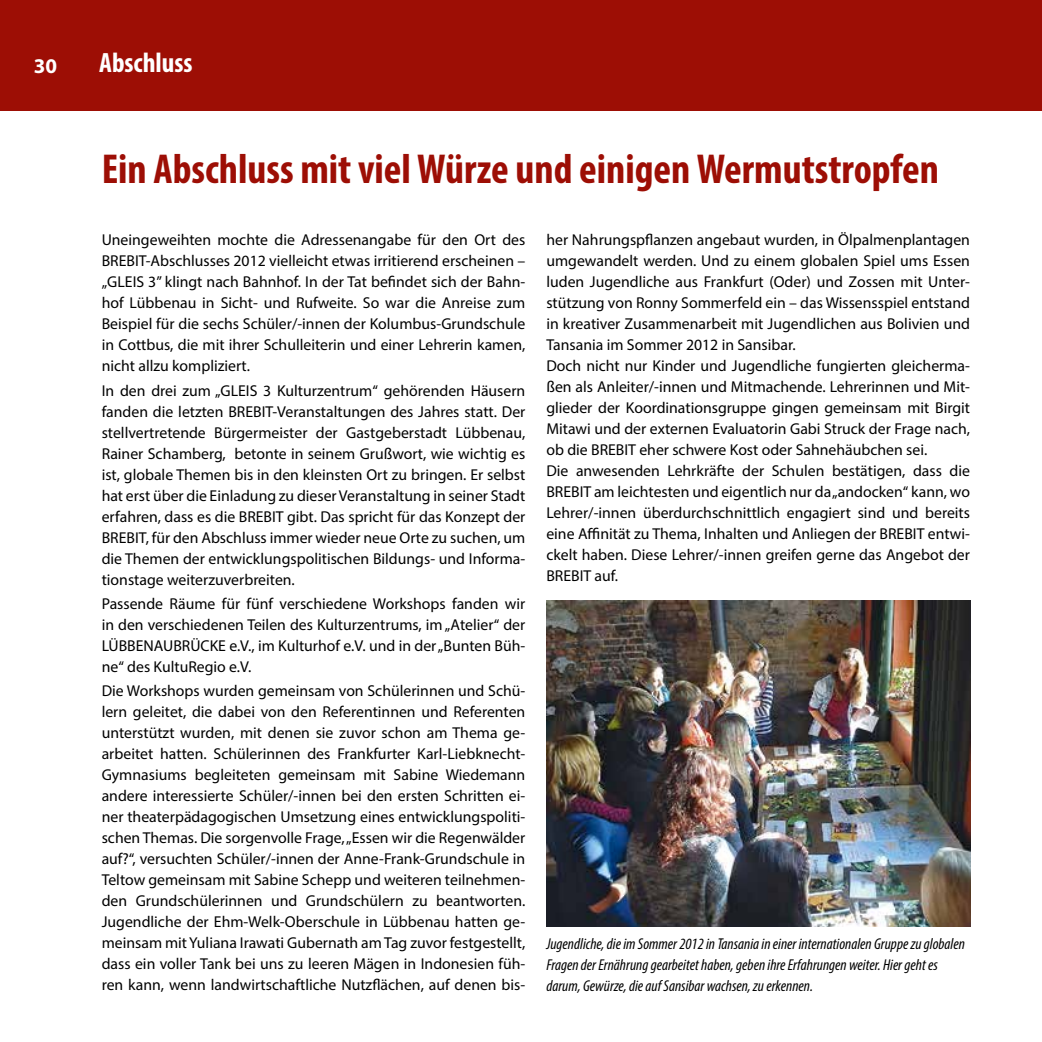
<style>
.page{position:relative;width:1042px;height:1042px;background:#fff}
.page>*{position:absolute;margin:0;border:0;box-sizing:border-box;transform-origin:0 0}
.t1{font:700 condensed 42px "Myriad Pro";color:#9d0e05}
.t2{font:700 condensed 28px "Myriad Pro";color:#fff}
.t3{font:21px "Myriad MM 700 600";color:#fff}
.t4{font:15.75px/21px "Myriad Pro";color:#000;text-align:justify}
.t5{font:italic condensed 15.75px/21px "Myriad Pro";color:#000}
</style>
<div class="page">
<div style="left:0;top:0;width:1042px;height:111px;background:#9d0e05"></div>
<img style="left:546px;top:600px;width:424px;height:326px">
<h3 class="t3" style="left:34px;top:56px;width:25px">30</h3>
<h2 class="t2" style="left:99px;top:46px;width:95px">Abschluss</h2>
<h1 class="t1" style="left:102px;top:142px;width:839px">Ein Abschluss mit viel Würze und einigen Wermutstropfen</h1>
<p class="t4" style="left:102px;top:229px;width:425px">Uneingeweihten mochte die Adressenangabe für den Ort des BREBIT-Abschlusses 2012 vielleicht etwas irritierend erscheinen – „GLEIS 3” klingt nach Bahnhof. In der Tat befindet sich der Bahn&shy;hof Lübbenau in Sicht- und Rufweite. So war die Anreise zum Beispiel für die sechs Schüler/-innen der Kolumbus-Grundschule in Cottbus, die mit ihrer Schulleiterin und einer Lehrerin kamen, nicht allzu kompliziert.</p>
<p class="t4" style="left:102px;top:379px;width:425px">In den drei zum „GLEIS 3 Kulturzentrum“ gehörenden Häusern fanden die letzten BREBIT-Veranstaltungen des Jahres statt. Der stellvertretende Bürgermeister der Gastgeberstadt Lübbenau, Rainer Schamberg, betonte in seinem Grußwort, wie wichtig es ist, globale Themen bis in den kleinsten Ort zu bringen. Er selbst hat erst über die Einladung zu dieser Veranstaltung in seiner Stadt erfahren, dass es die BREBIT gibt. Das spricht für das Konzept der BREBIT, für den Abschluss immer wieder neue Orte zu suchen, um die Themen der entwicklungspolitischen Bildungs- und Informa&shy;tionstage weiterzuverbreiten.</p>
<p class="t4" style="left:102px;top:593px;width:425px">Passende Räume für fünf verschiedene Workshops fanden wir in den verschiedenen Teilen des Kulturzentrums, im „Atelier“ der LÜBBENAUBRÜCKE e.V., im Kulturhof e.V. und in der „Bunten Büh&shy;ne“ des KultuRegio e.V.</p>
<p class="t4" style="left:102px;top:680px;width:425px">Die Workshops wurden gemeinsam von Schülerinnen und Schü&shy;lern geleitet, die dabei von den Referentinnen und Referenten unterstützt wurden, mit denen sie zuvor schon am Thema ge&shy;arbeitet hatten. Schülerinnen des Frankfurter Karl-Liebknecht-Gymnasiums begleiteten gemeinsam mit Sabine Wiedemann andere interessierte Schüler/-innen bei den ersten Schritten ei&shy;ner theaterpädagogischen Umsetzung eines entwicklungspoliti&shy;schen Themas. Die sorgenvolle Frage, „Essen wir die Regenwälder auf?“, versuchten Schüler/-innen der Anne-Frank-Grundschule in Teltow gemeinsam mit Sabine Schepp und weiteren teilnehmen&shy;den Grundschülerinnen und Grundschülern zu beantworten.<br>Jugendliche der Ehm-Welk-Oberschule in Lübbenau hatten ge&shy;meinsam mit Yuliana Irawati Gubernath am Tag zuvor festgestellt, dass ein voller Tank bei uns zu leeren Mägen in Indonesien füh&shy;ren kann, wenn landwirtschaftliche Nutzflächen, auf denen bis-</p>
<p class="t4" style="left:546px;top:229px;width:425px;text-align:left">her Nahrungspflanzen angebaut wurden, in Ölpalmenplantagen umgewandelt werden. Und zu einem globalen Spiel ums Essen luden Jugendliche aus Frankfurt (Oder) und Zossen mit Unter&shy;stützung von Ronny Sommerfeld ein – das Wissensspiel entstand in kreativer Zusammenarbeit mit Jugendlichen aus Bolivien und Tansania im Sommer 2012 in Sansibar.<br>Doch nicht nur Kinder und Jugendliche fungierten gleicherma&shy;ßen als Anleiter/-innen und Mitmachende. Lehrerinnen und Mit&shy;glieder der Koordinationsgruppe gingen gemeinsam mit Birgit Mitawi und der externen Evaluatorin Gabi Struck der Frage nach, ob die BREBIT eher schwere Kost oder Sahnehäubchen sei.<br>Die anwesenden Lehrkräfte der Schulen bestätigen, dass die BREBIT am leichtesten und eigentlich nur da „andocken“ kann, wo Lehrer/-innen überdurchschnittlich engagiert sind und bereits eine Affinität zu Thema, Inhalten und Anliegen der BREBIT entwi&shy;ckelt haben. Diese Lehrer/-innen greifen gerne das Angebot der BREBIT auf.</p>
<p class="t5" style="left:546px;top:933px;width:420px">Jugendliche, die im Sommer 2012 in Tansania in einer internationalen Gruppe zu globalen<br>Fragen der Ernährung gearbeitet haben, geben ihre Erfahrungen weiter. Hier geht es darum, Gewürze, die auf Sansibar wachsen, zu erkennen.</p>
</div>
